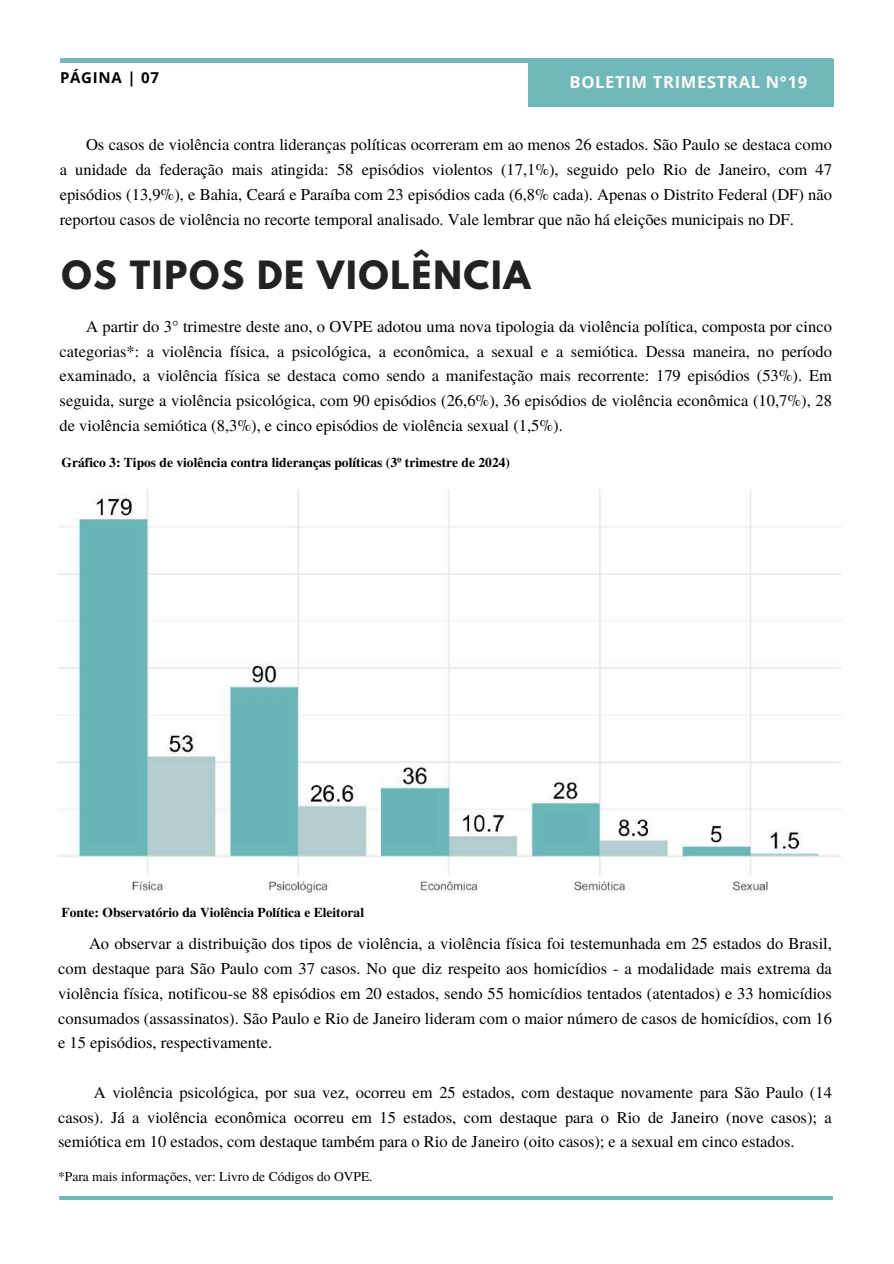
<style>
.page{position:relative;width:894px;height:1264px;background:#fff}
.page>*{position:absolute;margin:0;border:0;box-sizing:border-box;transform-origin:0 0}
.t1{font:700 34.5px "League Spartan";letter-spacing:.05em;color:#222}
.t2{font:16.5px/24.8px "Te X Gyre Termes";color:#000;text-align:justify}
.t3{font:700 16.5px "Open Sans";letter-spacing:-.385em;color:#fffbfd}
.t4{font:700 15px "Open Sans";letter-spacing:.05em;color:#000}
.t5{font:700 13.5px "Te X Gyre Termes";color:#000}
.t6{font:13.5px "Te X Gyre Termes";color:#000}
.s1{color:#fff}
</style>
<div class="page">
<hr style="left:60px;top:1196px;width:772px;height:3px;background:#71b8bb">
<hr style="left:60px;top:59px;width:772px;height:3px;background:#71b8bb">
<div style="left:528px;top:59px;width:305px;height:47px;background:#71b8bb"></div>
<img style="left:57px;top:489px;width:784px;height:404px">
<p class="t4" style="left:60px;top:67px;width:100px">PÁGINA | 07</p>
<p class="t3" style="left:560px;top:70px;width:248px">BBOOLLEETTI MI MTTRRI MI MEES STTRRAALLNN° 1° 189</p>
<p class="t2" style="left:60px;top:132px;width:773px;text-indent:26px">Os casos de violência contra lideranças políticas ocorreram em ao menos 26 estados. São Paulo se destaca como a unidade da federação mais atingida: 58 episódios violentos (17,1%), seguido pelo Rio de Janeiro, com 47 episódios (13,9%), e Bahia, Ceará e Paraíba com 23 episódios cada (6,8% cada). Apenas o Distrito Federal (DF) não reportou casos de violência no recorte temporal analisado. Vale lembrar que não há eleições municipais no DF.</p>
<h1 class="t1" style="left:62px;top:257px;width:470px">OS TIPOS DE VIOLÊNCIA</h1>
<p class="t2" style="left:60px;top:313px;width:773px;text-indent:27px">A partir do 3° trimestre deste ano, o OVPE adotou uma nova tipologia da violência política, composta por cinco categorias*: a violência física, a psicológica, a econômica, a sexual e a semiótica. Dessa maneira, no período examinado, a violência física se destaca como sendo a manifestação mais recorrente: 179 episódios (53%). Em seguida, surge a violência psicológica, com 90 episódios (26,6%), 36 episódios de violência econômica (10,7%), 28 de violência semiótica (8,3%), e cinco episódios de violência sexual (1,5%).</p>
<p class="t5" style="left:62px;top:452px;width:450px">Gráfico 3: Tipos de violência contra lideranças políticas (3º trimestre de 2024)</p>
<p class="t5" style="left:62px;top:901px;width:304px">Fonte: Observatório da Violência Política e Eleitoral</p>
<p class="t2" style="left:58px;top:930px;width:775px;text-indent:31px">Ao observar a distribuição dos tipos de violência, a violência física foi testemunhada em 25 estados do Brasil, com destaque para São Paulo com 37 casos. No que diz respeito aos homicídios - a modalidade mais extrema da violência física, notificou-se 88 episódios em 20 estados, sendo 55 homicídios tentados (atentados) e 33 homicídios consumados (assassinatos). São Paulo e Rio de Janeiro lideram com o maior número de casos de homicídios, com 16 e 15 episódios, respectivamente.</p>
<p class="t2" style="left:58px;top:1079px;width:775px"><span class="s1">XXX</span>A violência psicológica, por sua vez, ocorreu em 25 estados, com destaque novamente para São Paulo (14 casos). Já a violência econômica ocorreu em 15 estados, com destaque para o Rio de Janeiro (nove casos); a semiótica em 10 estados, com destaque também para o Rio de Janeiro (oito casos); e a sexual em cinco estados.</p>
<p class="t6" style="left:58px;top:1166px;width:316px">*Para mais informações, ver: Livro de Códigos do OVPE.</p>
</div>
